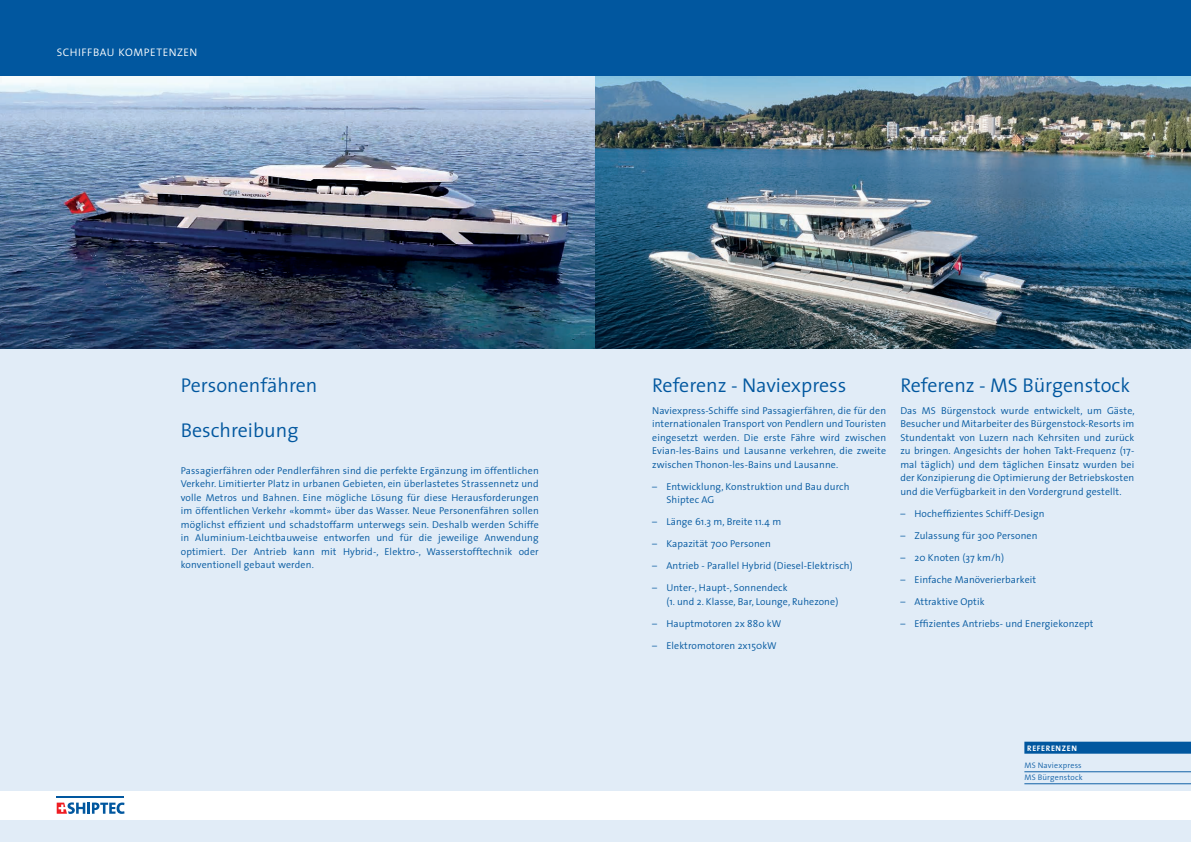
<style>
.page{position:relative;width:1191px;height:842px;background:#fff}
.page>*{position:absolute;margin:0;border:0;box-sizing:border-box;transform-origin:0 0}
.Titel{font:300 20px "The Sans";color:#01579f}
.Überschrift{font:300 11px "The Sans";letter-spacing:.05em;color:#fff}
.Lauftext{font:300 10px/13.5px "The Sans";letter-spacing:.01em;color:#01579f;text-align:justify}
.Kasten_Lauftext{font:300 8px "The Sans";letter-spacing:.02em;color:#1261a7}
.Kasten_Überschrift{font:700 8px "The Sans";letter-spacing:.075em;color:#fff}
</style>
<div class="page">
<div style="left:0;top:0;width:1191px;height:77px;background:#01579f"></div>
<div style="left:0;top:349px;width:1191px;height:493px;background:#e1ecf7"></div>
<div style="left:0;top:791px;width:1191px;height:28px;background:#fff"></div>
<svg style="left:57px;top:802px;width:68px;height:12px"></svg>
<hr style="left:57px;top:796px;width:67px;height:2px;background:#01579f">
<img style="left:0;top:77px;width:595px;height:272px">
<img style="left:595px;top:77px;width:596px;height:272px">
<div style="left:1024px;top:742px;width:167px;height:12px;background:#01579f"></div>
<hr style="left:1024px;top:772px;width:167px;height:1px;background:#1261a7">
<hr style="left:1024px;top:784px;width:167px;height:1px;background:#1261a7">
<p class="Überschrift" style="left:57px;top:43px;width:142px">SCHIFFBAU KOMPETENZEN</p>
<p class="Titel" style="left:181px;top:368px;width:138px">Personenfähren</p>
<p class="Titel" style="left:181px;top:414px;width:119px">Beschreibung</p>
<p class="Lauftext" style="left:181px;top:463px;width:359px">Passagierfähren oder Pendlerfähren sind die perfekte Ergänzung im öffentlichen Verkehr. Limitierter Platz in urbanen Gebieten, ein überlastetes Strassennetz und volle Metros und Bahnen. Eine mögliche Lösung für diese Herausforderungen im öffentlichen Verkehr «kommt» über das Wasser. Neue Personenfähren sollen möglichst effizient und schadstoffarm unterwegs sein. Deshalb werden Schiffe in Aluminium-Leichtbauweise entworfen und für die jeweilige Anwendung optimiert. Der Antrieb kann mit Hybrid-, Elektro-, Wasserstofftechnik oder konventionell gebaut werden.</p>
<p class="Titel" style="left:652px;top:368px;width:196px">Referenz - Naviexpress</p>
<p class="Lauftext" style="left:652px;top:403px;width:235px">Naviexpress-Schiffe sind Passagierfähren, die für den internationalen Transport von Pendlern und Touristen eingesetzt werden. Die erste Fähre wird zwischen Evian-les-Bains und Lausanne verkehren, die zweite zwischen Thonon-les-Bains und Lausanne.</p>
<p class="Lauftext" style="left:666px;top:479px;width:185px;text-indent:-14px">– Entwicklung, Konstruktion und Bau durch<br>Shiptec AG</p>
<p class="Lauftext" style="left:652px;top:515px;width:130px">– Länge 61.3 m, Breite 11.4 m</p>
<p class="Lauftext" style="left:652px;top:537px;width:120px">– Kapazität 700 Personen</p>
<p class="Lauftext" style="left:652px;top:559px;width:202px">– Antrieb - Parallel Hybrid (Diesel-Elektrisch)</p>
<p class="Lauftext" style="left:666px;top:581px;width:173px;text-indent:-14px">– Unter-, Haupt-, Sonnendeck<br>(1. und 2. Klasse, Bar, Lounge, Ruhezone)</p>
<p class="Lauftext" style="left:652px;top:616px;width:131px">– Hauptmotoren 2x 880 kW</p>
<p class="Lauftext" style="left:652px;top:638px;width:126px">– Elektromotoren 2x150kW</p>
<p class="Titel" style="left:900px;top:368px;width:231px">Referenz - MS Bürgenstock</p>
<p class="Lauftext" style="left:900px;top:403px;width:236px">Das MS Bürgenstock wurde entwickelt, um Gäste, Besucher und Mitarbeiter des Bürgenstock-Resorts im Stundentakt von Luzern nach Kehrsiten und zurück zu bringen. Angesichts der hohen Takt-Frequenz (17- mal täglich) und dem täglichen Einsatz wurden bei der Konzipierung die Optimierung der Betriebskosten und die Verfügbarkeit in den Vordergrund gestellt.</p>
<p class="Lauftext" style="left:900px;top:506px;width:146px">– Hocheffizientes Schiff-Design</p>
<p class="Lauftext" style="left:900px;top:528px;width:139px">– Zulassung für 300 Personen</p>
<p class="Lauftext" style="left:900px;top:550px;width:105px">– 20 Knoten (37 km/h)</p>
<p class="Lauftext" style="left:900px;top:572px;width:137px">– Einfache Manöverierbarkeit</p>
<p class="Lauftext" style="left:900px;top:594px;width:86px">– Attraktive Optik</p>
<p class="Lauftext" style="left:900px;top:616px;width:195px">– Effizientes Antriebs- und Energiekonzept</p>
<p class="Kasten_Überschrift" style="left:1027px;top:741px;width:51px">REFERENZEN</p>
<p class="Kasten_Lauftext" style="left:1024px;top:759px;width:59px">MS Naviexpress</p>
<p class="Kasten_Lauftext" style="left:1024px;top:771px;width:60px">MS Bürgenstock</p>
</div>
